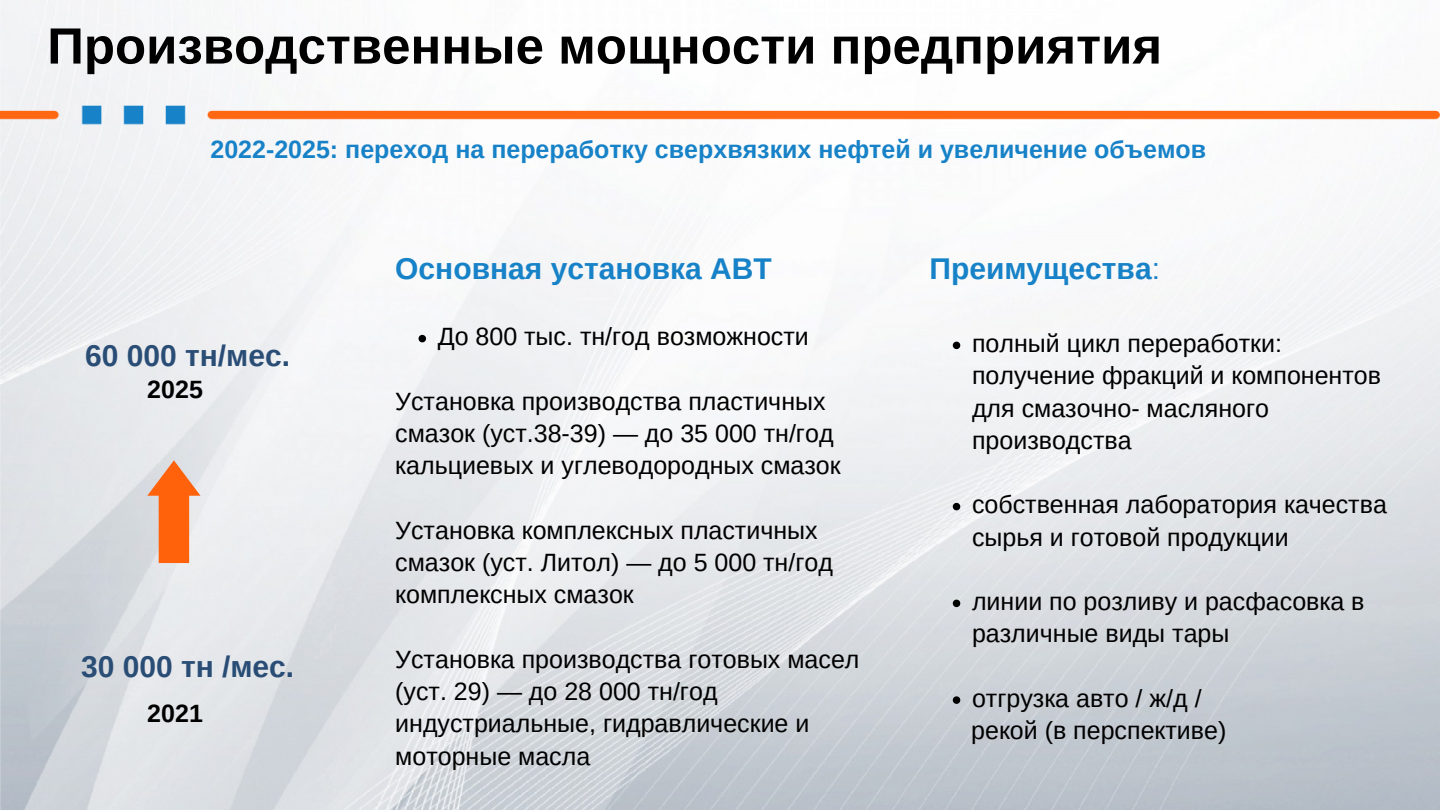
<style>
.page{position:relative;width:1440px;height:810px;background:#fff}
.page>*{position:absolute;margin:0;border:0;box-sizing:border-box;transform-origin:0 0}
.t1{font:700 51px "Arimo";color:#000}
.t2{font:700 30px "Arimo";color:#1782c7}
.t3{font:700 30px "Arimo";color:#2a4d76}
.t4{font:25px/32.2px "Arimo";color:#000}
.t5{font:700 25px "Arimo";color:#1782c7}
.t6{font:700 25px "Arimo";color:#000}
.s1{font-weight:400}
</style>
<div class="page">
<img style="left:0;top:0;width:1440px;height:810px">
<svg style="left:147px;top:460px;width:54px;height:103px;background:#f09d6f"></svg>
<svg style="left:419px;top:335px;width:7px;height:7px"></svg>
<svg style="left:953px;top:342px;width:7px;height:7px"></svg>
<svg style="left:953px;top:503px;width:7px;height:7px"></svg>
<svg style="left:953px;top:600px;width:7px;height:7px"></svg>
<svg style="left:953px;top:696px;width:7px;height:8px"></svg>
<p class="t1" style="left:47px;top:17px;width:1116px">Производственные мощности предприятия</p>
<p class="t5" style="left:210px;top:136px;width:997px">2022-2025: переход на переработку сверхвязких нефтей и увеличение объемов</p>
<p class="t3" style="left:85px;top:339px;width:206px">60 000 тн/мес.</p>
<p class="t6" style="left:147px;top:375px;width:57px">2025</p>
<p class="t3" style="left:81px;top:650px;width:215px">30 000 тн /мес.</p>
<p class="t6" style="left:147px;top:699px;width:57px">2021</p>
<p class="t2" style="left:395px;top:252px;width:378px">Основная установка АВТ</p>
<p class="t4" style="left:438px;top:321px;width:373px">До 800 тыс. тн/год возможности</p>
<p class="t4" style="left:395px;top:385px;width:447px">Установка производства пластичных смазок (уст.38-39) — до 35 000 тн/год кальциевых и углеводородных смазок</p>
<p class="t4" style="left:395px;top:514px;width:439px">Установка комплексных пластичных смазок (уст. Литол) — до 5 000 тн/год комплексных смазок</p>
<p class="t4" style="left:395px;top:643px;width:466px">Установка производства готовых масел (уст. 29) — до 28 000 тн/год индустриальные, гидравлические и моторные масла</p>
<p class="t2" style="left:930px;top:252px;width:232px">Преимущества<span class="s1">:</span></p>
<p class="t4" style="left:972px;top:327px;width:411px">полный цикл переработки: получение фракций и компонентов для смазочно- масляного производства</p>
<p class="t4" style="left:972px;top:489px;width:416px">собственная лаборатория качества сырья и готовой продукции</p>
<p class="t4" style="left:972px;top:585px;width:394px">линии по розливу и расфасовка в различные виды тары</p>
<p class="t4" style="left:972px;top:682px;width:231px">отгрузка авто / ж/д /</p>
<p class="t4" style="left:971px;top:714px;width:257px">рекой (в перспективе)</p>
</div>
